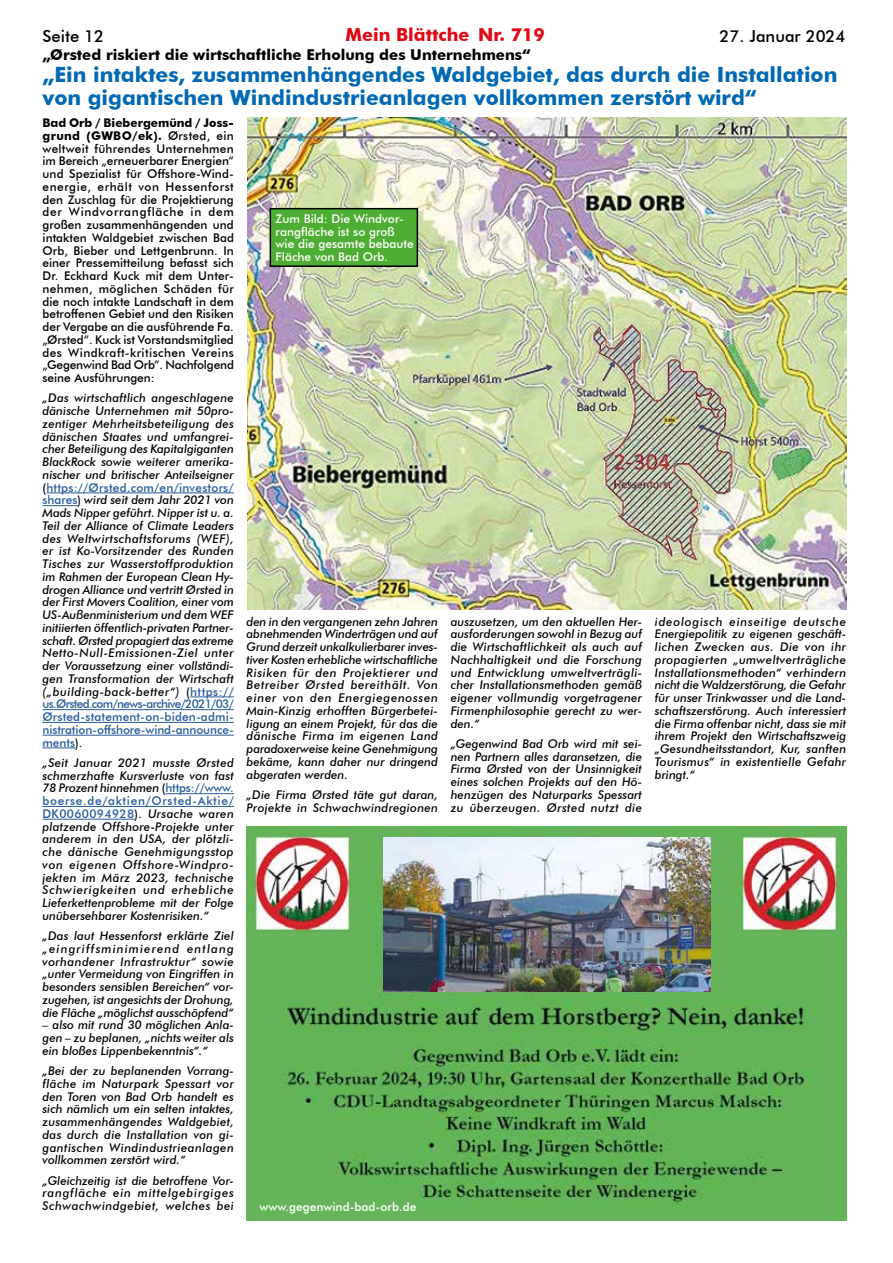
<style>
.page{position:relative;width:893px;height:1263px;background:#fff}
.page>*{position:absolute;margin:0;border:0;box-sizing:border-box;transform-origin:0 0}
.t1{font:700 21px/22.5px "Futura BT";color:#0069b4}
.t2{font:700 18px "Futura BT";color:#e30613}
.t3{font:500 16.5px "Futura BT";color:#000}
.t4{font:700 15px "Futura BT";color:#000}
.t5{font:italic 500 12px/12.8px "Futura BT";letter-spacing:.005em;color:#000;text-align:justify}
.t6{font:500 12px/12.8px "Futura BT";letter-spacing:-.01em;color:#000;text-align:justify}
.t7{font:500 12px/12.8px "Futura BT";color:#fff}
.t8{font:italic 500 12px/12.8px "Futura BT";letter-spacing:.025em;color:#000}
.s1{font-weight:700}
.s2{font-style:normal}
.s3{font-style:normal;color:#275b9b}
</style>
<div class="page">
<img style="left:247px;top:827px;width:599px;height:393px">
<hr style="left:46px;top:492px;width:188px;height:1px;background:#275b9b">
<hr style="left:43px;top:505px;width:35px;height:1px;background:#275b9b">
<hr style="left:190px;top:696px;width:44px;height:1px;background:#275b9b">
<hr style="left:43px;top:709px;width:191px;height:1px;background:#275b9b">
<hr style="left:43px;top:722px;width:191px;height:1px;background:#275b9b">
<hr style="left:43px;top:735px;width:191px;height:1px;background:#275b9b">
<hr style="left:43px;top:747px;width:32px;height:1px;background:#275b9b">
<hr style="left:165px;top:793px;width:69px;height:1px;background:#275b9b">
<hr style="left:43px;top:806px;width:191px;height:1px;background:#275b9b">
<hr style="left:43px;top:819px;width:92px;height:1px;background:#275b9b">
<img style="left:247px;top:117px;width:600px;height:492px">
<svg style="left:269px;top:207px;width:150px;height:61px;background:#4ea335"></svg>
<img style="left:384px;top:838px;width:326px;height:153px">
<h3 class="t3" style="left:43px;top:26px;width:63px">Seite 12</h3>
<h2 class="t2" style="left:345px;top:24px;width:201px">Mein Blättche Nr. 719</h2>
<h3 class="t3" style="left:720px;top:26px;width:127px">27. Januar 2024</h3>
<p class="t4" style="left:43px;top:45px;width:490px">„Ørsted riskiert die wirtschaftliche Erholung des Unternehmens“</p>
<h1 class="t1" style="left:43px;top:63px;width:796px">„Ein intaktes, zusammenhängendes Waldgebiet, das durch die Installation von gigantischen Windindustrieanlagen vollkommen zerstört wird“</h1>
<p class="t6" style="left:43px;top:116px;width:193px"><span class="s1">Bad Orb / Biebergemünd / Joss&shy;grund (GWBO/ek).</span> Ørsted, ein weltweit führendes Unternehmen im Bereich „erneuerbarer Energien“ und Spezialist für Offshore-Wind&shy;energie, erhält von Hessenforst den Zuschlag für die Projektierung der Windvorrangfläche in dem großen zusammenhängenden und intakten Waldgebiet zwischen Bad Orb, Bieber und Lettgenbrunn. In einer Pressemitteilung befasst sich Dr. Eckhard Kuck mit dem Unter&shy;nehmen, möglichen Schäden für die noch intakte Landschaft in dem betroffenen Gebiet und den Risiken der Vergabe an die ausführende Fa. „Ørsted“. Kuck ist Vorstandsmitglied des Windkraft-kritischen Vereins „Gegenwind Bad Orb“. Nachfolgend seine Ausführungen:</p>
<p class="t5" style="left:43px;top:391px;width:193px">„Das wirtschaftlich angeschlagene dänische Unternehmen mit 50pro&shy;zentiger Mehrheitsbeteiligung des dänischen Staates und umfangrei&shy;cher Beteiligung des Kapitalgiganten BlackRock sowie weiterer amerika&shy;nischer und britischer Anteilseigner <span class="s2">(</span><span class="s3">https://Ørsted.com/en/investors/ shares</span><span class="s2">)</span> wird seit dem Jahr 2021 von Mads Nipper geführt. Nipper ist u. a.<br>Teil der Alliance of Climate Leaders des Weltwirtschaftsforums (WEF), er ist Ko-Vorsitzender des Runden Tisches zur Wasserstoffproduktion im Rahmen der European Clean Hy&shy;drogen Alliance und vertritt Ørsted in der First Movers Coalition, einer vom US-Außenministerium und dem WEF initiierten öffentlich-privaten Partner&shy;schaft. Ørsted propagiert das extreme Netto-Null-Emissionen-Ziel unter der Voraussetzung einer vollständi&shy;gen Transformation der Wirtschaft („building-back-better“) <span class="s2">(</span><span class="s3">https:// us.Ørsted.com/news-archive/2021/03/ Ørsted-statement-on-biden-admi&shy;nistration-offshore-wind-announce&shy;ments</span><span class="s2">).</span></p>
<p class="t5" style="left:43px;top:756px;width:193px">„Seit Januar 2021 musste Ørsted schmerzhafte Kursverluste von fast 78 Prozent hinnehmen <span class="s2">(</span><span class="s3">https://www. boerse.de/aktien/Orsted-Aktie/ DK0060094928</span><span class="s2">).</span> Ursache waren platzende Offshore-Projekte unter anderem in den USA, der plötzli&shy;che dänische Genehmigungsstop von eigenen Offshore-Windpro&shy;jekten im März 2023, technische Schwierigkeiten und erhebliche Lieferkettenprobleme mit der Folge unübersehbarer Kostenrisiken.“</p>
<p class="t5" style="left:43px;top:929px;width:193px">„Das laut Hessenforst erklärte Ziel „eingriffsminimierend entlang vorhandener Infrastruktur“ sowie „unter Vermeidung von Eingriffen in besonders sensiblen Bereichen“ vor&shy;zugehen, ist angesichts der Drohung, die Fläche „möglichst ausschöpfend“</p>
<p class="t5" style="left:43px;top:1019px;width:193px">– also mit rund 30 möglichen Anla&shy;gen – zu beplanen, „nichts weiter als ein bloßes Lippenbekenntnis“.“</p>
<p class="t5" style="left:43px;top:1064px;width:193px">„Bei der zu beplanenden Vorrang&shy;fläche im Naturpark Spessart vor den Toren von Bad Orb handelt es sich nämlich um ein selten intaktes, zusammenhängendes Waldgebiet, das durch die Installation von gi&shy;gantischen Windindustrieanlagen vollkommen zerstört wird.“</p>
<p class="t5" style="left:43px;top:1174px;width:193px">„Gleichzeitig ist die betroffene Vor&shy;rangfläche ein mittelgebirgiges Schwachwindgebiet, welches bei</p>
<p class="t7" style="left:276px;top:212px;width:140px">Zum Bild: Die Windvor&shy;rangfläche ist so groß wie die gesamte bebaute<br>Fläche von Bad Orb.</p>
<p class="t5" style="left:247px;top:615px;width:193px">den in den vergangenen zehn Jahren abnehmenden Winderträgen und auf Grund derzeit unkalkulierbarer inves&shy;tiver Kosten erhebliche wirtschaftliche Risiken für den Projektierer und Betreiber Ørsted bereithält. Von einer von den Energiegenossen Main-Kinzig erhofften Bürgerbetei&shy;ligung an einem Projekt, für das die dänische Firma im eigenen Land paradoxerweise keine Genehmigung bekäme, kann daher nur dringend abgeraten werden.</p>
<p class="t8" style="left:247px;top:788px;width:193px">„Die Firma Ørsted täte gut daran,<br>Projekte in Schwachwindregionen</p>
<p class="t5" style="left:451px;top:615px;width:193px">auszusetzen, um den aktuellen Her&shy;ausforderungen sowohl in Bezug auf die Wirtschaftlichkeit als auch auf Nachhaltigkeit und die Forschung und Entwicklung umweltverträgli&shy;cher Installationsmethoden gemäß eigener vollmundig vorgetragener Firmenphilosophie gerecht zu wer&shy;den.“</p>
<p class="t5" style="left:451px;top:737px;width:193px">„Gegenwind Bad Orb wird mit sei&shy;nen Partnern alles daransetzen, die Firma Ørsted von der Unsinnigkeit eines solchen Projekts auf den Hö&shy;henzügen des Naturparks Spessart zu überzeugen. Ørsted nutzt die</p>
<p class="t5" style="left:655px;top:615px;width:193px">ideologisch einseitige deutsche Energiepolitik zu eigenen geschäft&shy;lichen Zwecken aus. Die von ihr propagierten „umweltverträgliche Installationsmethoden“ verhindern nicht die Waldzerstörung, die Gefahr für unser Trinkwasser und die Land&shy;schaftszerstörung. Auch interessiert die Firma offenbar nicht, dass sie mit ihrem Projekt den Wirtschaftszweig „Gesundheitsstandort, Kur, sanften Tourismus“ in existentielle Gefahr bringt.“</p>
<p class="t7" style="left:259px;top:1200px;width:158px">www.gegenwind-bad-orb.de</p>
</div>
